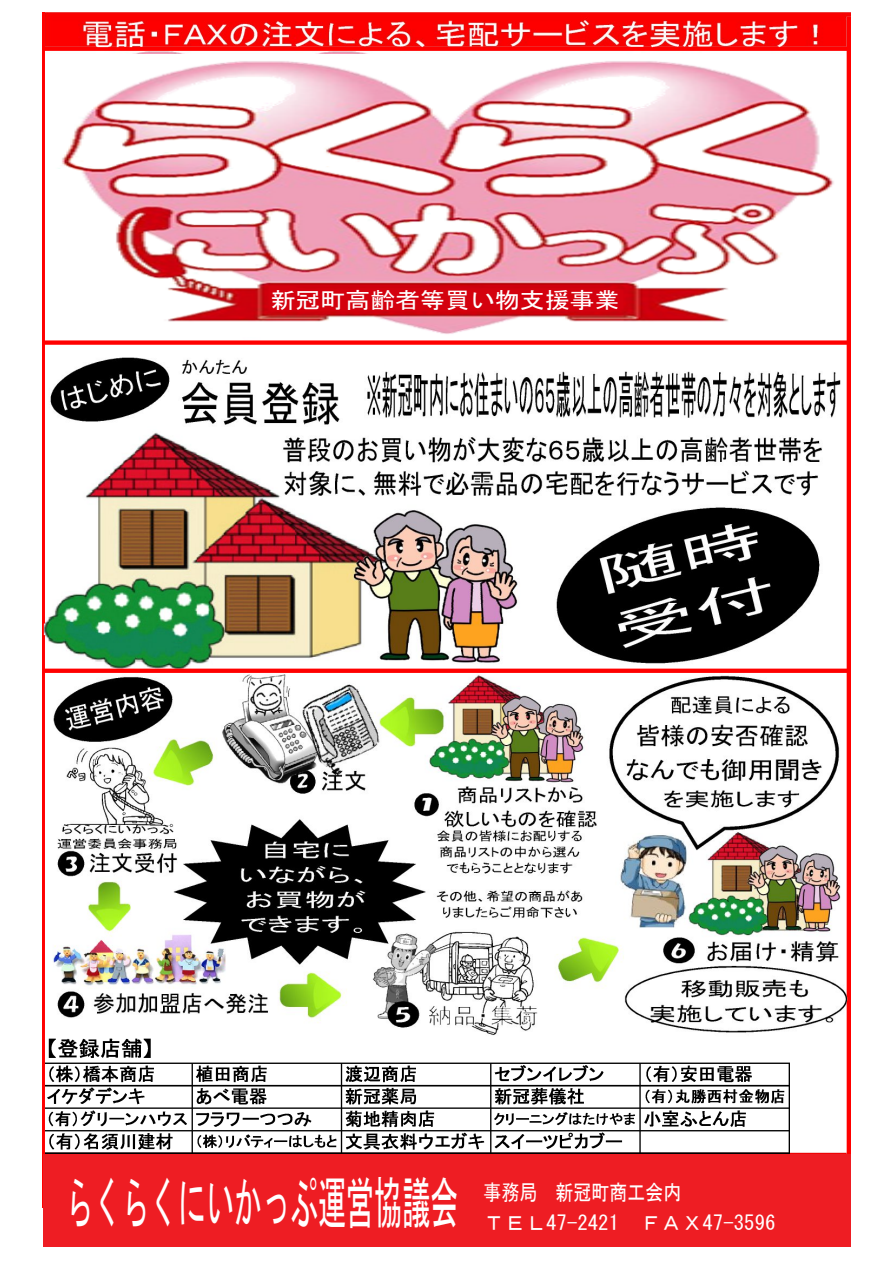
<style>
.page{position:relative;width:893px;height:1263px;background:#fff}
.page>*{position:absolute;margin:0;border:0;box-sizing:border-box;transform-origin:0 0}
.t1{font:56.55px "MS Gothic";color:#fff;scale:.5 1}
.t2{font:22.2px "MS Gothic";color:#fff;scale:1.12 1}
.t3{font:21.45px "MS Gothic";color:#fff;scale:.84 1}
.t4{font:20.25px "MS Gothic";color:#fff}
</style>
<div class="page">
<img style="left:43px;top:13px;width:807px;height:1141px">
<img style="left:46px;top:964px;width:743px;height:189px">
<div style="left:43px;top:1154px;width:807px;height:93px;background:#ee1d23"></div>
<img style="left:53px;top:54px;width:787px;height:282px">
<p class="t2" style="left:271px;top:288px;width:313px">新冠町高齢者等買い物支援事業</p>
<h1 class="t1" style="left:66px;top:1175px;width:787px">らくらくにいかっぷ運営協議会</h1>
<p class="t3" style="left:484px;top:1182px;width:237px">事務局　新冠町商工会内</p>
<p class="t4" style="left:484px;top:1213px;width:293px">ＴＥＬ47-2421　ＦＡＸ47-3596</p>
</div>
